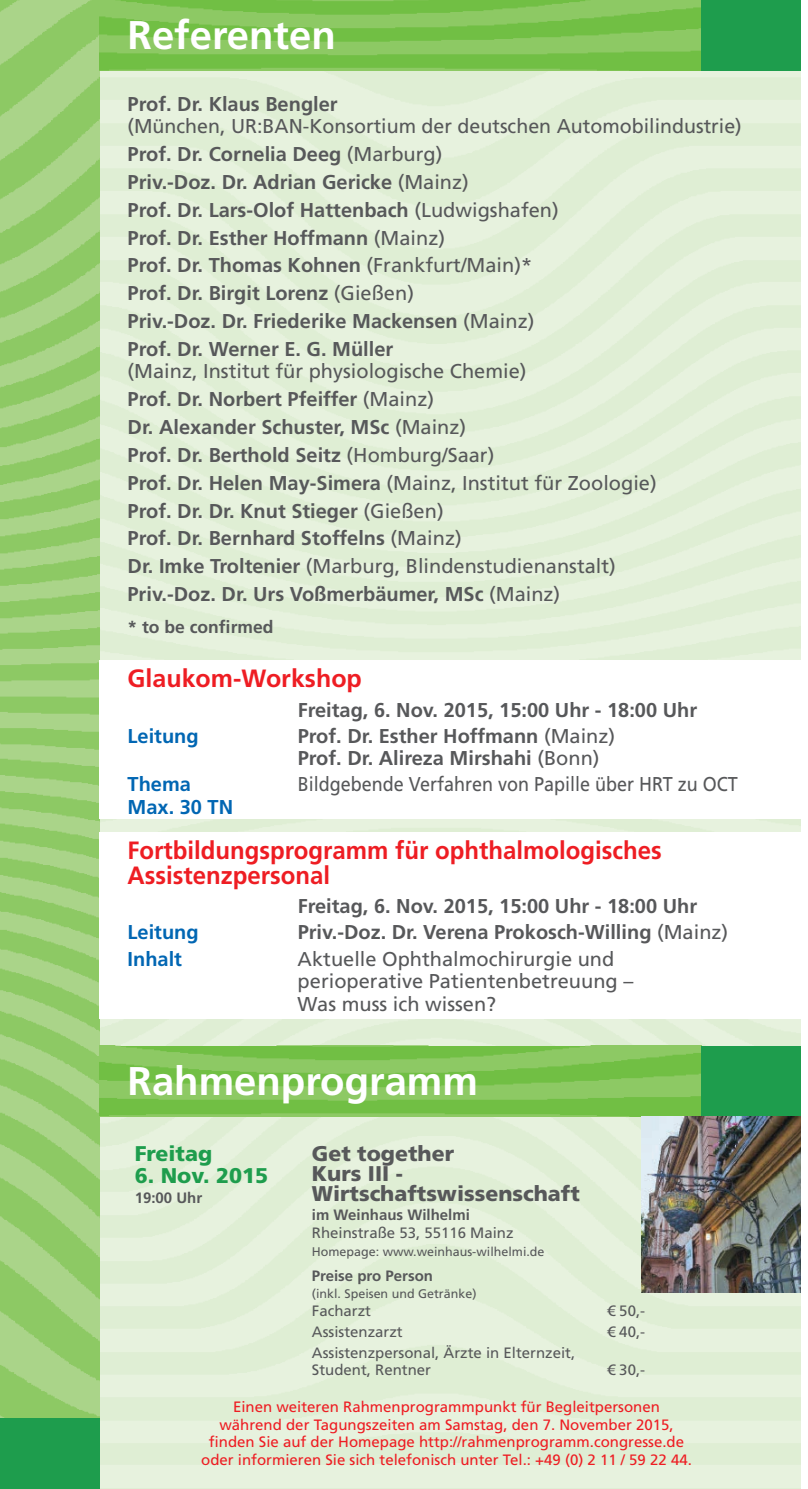
<style>
.page{position:relative;width:808px;height:1489px;background:#fff}
.page>*{position:absolute;margin:0;border:0;box-sizing:border-box;transform-origin:0 0}
.t1{font:700 40px "Frutiger";color:#fff}
.t2{font:700 25px/25px "Frutiger";color:#ee1d23;scale:.96 1}
.t3{font:700 25px "Frutiger";color:#ee1d23}
.t4{font:900 21.25px "Frutiger";color:#57585a}
.t5{font:900 21.25px "Frutiger";color:#1e9d4d}
.t6{font:700 20px/27.8px "Frutiger";color:#57585a}
.t7{font:20px/22.5px "Frutiger";color:#57585a}
.t8{font:20px "Frutiger";color:#57585a;scale:.9 1}
.t9{font:700 20px "Frutiger";color:#0166b3}
.t10{font:700 17.5px "Frutiger";color:#57585a}
.t11{font:15px/17.5px "Frutiger";color:#ee1d23;text-align:center}
.t12{font:15px/18.8px "Frutiger";color:#57585a}
.t13{font:700 15px "Frutiger";color:#57585a}
.t14{font:12.5px "Frutiger";color:#57585a}
.s1{font-weight:700}
.s2{font-weight:400}
.s3{font-family:"Linotype Euro Font Ato F"}
</style>
<div class="page">
<div style="left:99px;top:71px;width:702px;height:1417px;background:#e3f0d9"></div>
<img style="left:0;top:0;width:99px;height:1417px">
<div style="left:0;top:1417px;width:99px;height:71px;background:#1e9d4d"></div>
<img style="left:99px;top:0;width:603px;height:71px">
<div style="left:702px;top:0;width:99px;height:71px;background:#1e9d4d"></div>
<img style="left:99px;top:1045px;width:603px;height:71px">
<div style="left:702px;top:1045px;width:99px;height:71px;background:#1e9d4d"></div>
<div style="left:99px;top:660px;width:702px;height:159px;background:#fff"></div>
<div style="left:99px;top:832px;width:702px;height:186px;background:#fff"></div>
<img style="left:641px;top:1116px;width:160px;height:176px">
<p class="t1" style="left:128px;top:12px;width:210px">Referenten</p>
<p class="t7" style="left:128px;top:92px;width:616px"><span class="s1">Prof. Dr. Klaus Bengler<br></span>(München, UR:BAN-Konsortium der deutschen Automobilindustrie)</p>
<p class="t6" style="left:128px;top:140px;width:433px">Prof. Dr. Cornelia Deeg <span class="s2">(Marburg)<br></span>Priv.-Doz. Dr. Adrian Gericke <span class="s2">(Mainz)<br></span>Prof. Dr. Lars-Olof Hattenbach <span class="s2">(Ludwigshafen)<br></span>Prof. Dr. Esther Hoffmann <span class="s2">(Mainz)<br></span>Prof. Dr. Thomas Kohnen <span class="s2">(Frankfurt/Main)* </span>Prof. Dr. Birgit Lorenz <span class="s2">(Gießen)<br></span>Priv.-Doz. Dr. Friederike Mackensen <span class="s2">(Mainz)<br></span>Prof. Dr. Werner E. G. Müller</p>
<p class="t6" style="left:128px;top:357px;width:531px"><span class="s2">(Mainz, Institut für physiologische Chemie)<br></span>Prof. Dr. Norbert Pfeiffer <span class="s2">(Mainz)<br></span>Dr. Alexander Schuster, MSc <span class="s2">(Mainz)<br></span>Prof. Dr. Berthold Seitz <span class="s2">(Homburg/Saar)<br></span>Prof. Dr. Helen May-Simera <span class="s2">(Mainz, Institut für Zoologie)<br></span>Prof. Dr. Dr. Knut Stieger <span class="s2">(Gießen)<br></span>Prof. Dr. Bernhard Stoffelns <span class="s2">(Mainz)<br></span>Dr. Imke Troltenier <span class="s2">(Marburg, Blindenstudienanstalt)<br></span>Priv.-Doz. Dr. Urs Voßmerbäumer, MSc <span class="s2">(Mainz)</span></p>
<p class="t10" style="left:128px;top:616px;width:147px">* to be confirmed</p>
<p class="t3" style="left:128px;top:663px;width:236px">Glaukom-Workshop</p>
<p class="t6" style="left:298px;top:695px;width:401px">Freitag, 6. Nov. 2015, 15:00 Uhr - 18:00 Uhr</p>
<p class="t9" style="left:128px;top:724px;width:73px">Leitung</p>
<p class="t6" style="left:298px;top:724px;width:319px;line-height:22.5px">Prof. Dr. Esther Hoffmann <span class="s2">(Mainz)<br></span>Prof. Dr. Alireza Mirshahi <span class="s2">(Bonn)</span></p>
<p class="t9" style="left:128px;top:772px;width:65px">Thema</p>
<p class="t8" style="left:298px;top:772px;width:491px">Bildgebende Verfahren von Papille über HRT zu OCT</p>
<p class="t9" style="left:128px;top:795px;width:107px">Max. 30 TN</p>
<p class="t2" style="left:128px;top:837px;width:558px">Fortbildungsprogramm für ophthalmologisches<br>Assistenzpersonal</p>
<p class="t6" style="left:298px;top:892px;width:401px">Freitag, 6. Nov. 2015, 15:00 Uhr - 18:00 Uhr</p>
<p class="t9" style="left:128px;top:920px;width:73px">Leitung</p>
<p class="t6" style="left:298px;top:918px;width:432px">Priv.-Doz. Dr. Verena Prokosch-Willing <span class="s2">(Mainz)</span></p>
<p class="t9" style="left:128px;top:946px;width:56px">Inhalt</p>
<p class="t7" style="left:298px;top:947px;width:337px">Aktuelle Ophthalmochirurgie und perioperative Patientenbetreuung –<br>Was muss ich wissen?</p>
<p class="t1" style="left:128px;top:1057px;width:352px">Rahmenprogramm</p>
<p class="t5" style="left:135px;top:1140px;width:79px">Freitag</p>
<p class="t4" style="left:312px;top:1140px;width:144px">Get together</p>
<p class="t5" style="left:135px;top:1163px;width:135px">6. Nov. 2015</p>
<p class="t4" style="left:312px;top:1160px;width:92px">Kurs III -</p>
<p class="t13" style="left:135px;top:1189px;width:69px">19:00 Uhr</p>
<p class="t4" style="left:312px;top:1180px;width:269px">Wirtschaftswissenschaft</p>
<p class="t12" style="left:312px;top:1204px;width:203px"><span class="s1">im Weinhaus Wilhelmi<br></span>Rheinstraße 53, 55116 Mainz</p>
<p class="t14" style="left:312px;top:1244px;width:234px">Homepage: www.weinhaus-wilhelmi.de</p>
<p class="t13" style="left:312px;top:1266px;width:123px">Preise pro Person</p>
<p class="t14" style="left:312px;top:1286px;width:166px">(inkl. Speisen und Getränke)</p>
<p class="t12" style="left:312px;top:1300px;width:61px">Facharzt</p>
<p class="t12" style="left:607px;top:1300px;width:39px"><span class="s3">3</span> 50,-</p>
<p class="t12" style="left:312px;top:1321px;width:92px">Assistenzarzt</p>
<p class="t12" style="left:607px;top:1321px;width:39px"><span class="s3">3</span> 40,-</p>
<p class="t12" style="left:312px;top:1343px;width:265px;line-height:17.5px">Assistenzpersonal, Ärzte in Elternzeit,<br>Student, Rentner</p>
<p class="t12" style="left:607px;top:1360px;width:39px"><span class="s3">3</span> 30,-</p>
<p class="t11" style="left:201px;top:1397px;width:492px">Einen weiteren Rahmenprogrammpunkt für Begleitpersonen während der Tagungszeiten am Samstag, den 7. November 2015, finden Sie auf der Homepage http://rahmenprogramm.congresse.de oder informieren Sie sich telefonisch unter Tel.: +49 (0) 2 11 / 59 22 44.</p>
</div>
